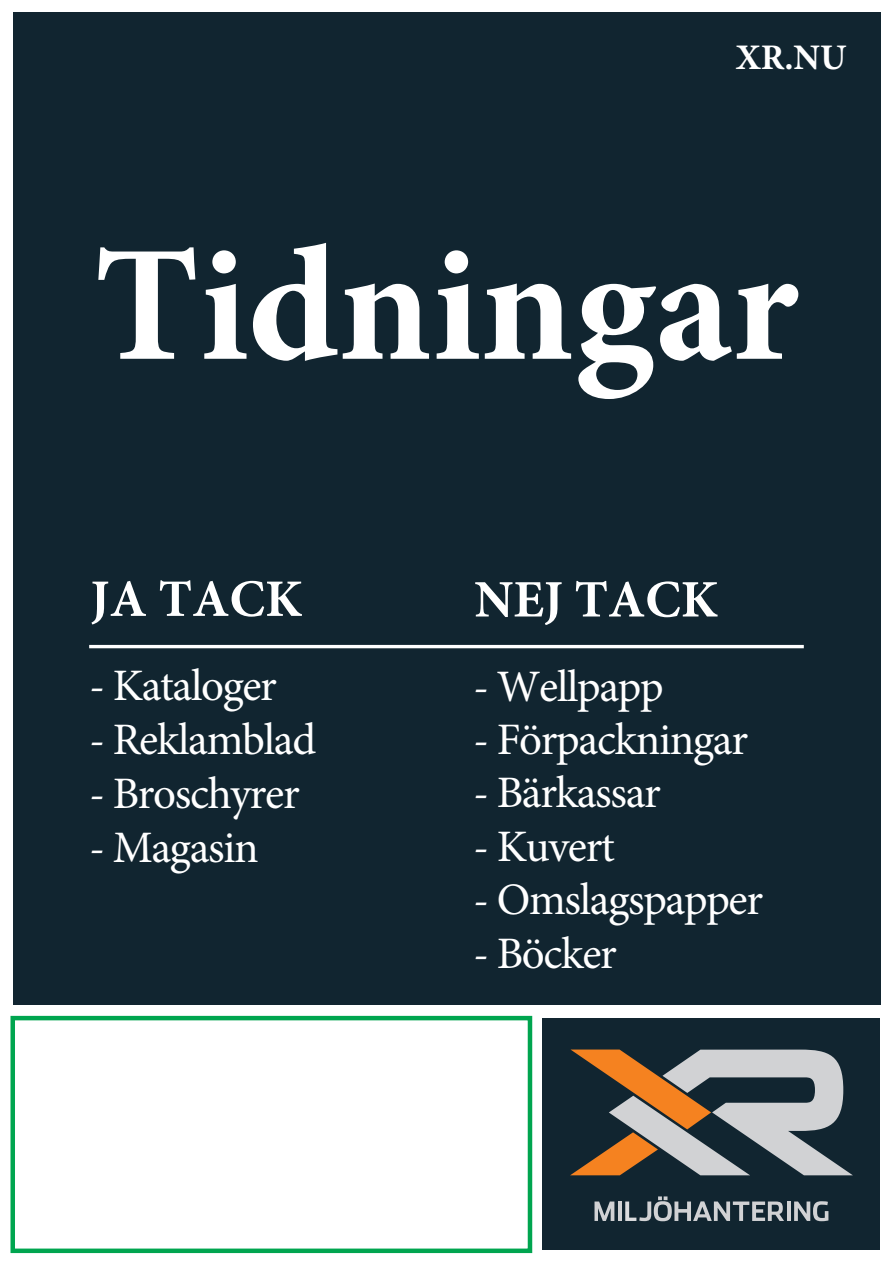
<style>
.page{position:relative;width:893px;height:1263px;background:#fff}
.page>*{position:absolute;margin:0;border:0;box-sizing:border-box;transform-origin:0 0}
.t1{font:700 165px "Minion Pro";color:#fff}
.t2{font:700 52.8px "Minion Pro";color:#fff}
.t3{font:45px "Minion Pro";letter-spacing:-.03em;color:#fff}
.t4{font:700 36px "Minion Pro";color:#fff}
</style>
<div class="page">
<div style="left:11px;top:1016px;width:521px;height:237px;background:#fff;border:4px solid #00a54f"></div>
<div style="left:13px;top:13px;width:867px;height:992px;background:#112530"></div>
<div style="left:543px;top:1019px;width:337px;height:231px;background:#112530"></div>
<svg style="left:570px;top:1049px;width:283px;height:126px"></svg>
<hr style="left:618px;top:1201px;width:4px;height:20px;background:#d1d2d4">
<svg style="left:594px;top:1201px;width:20px;height:20px"></svg>
<svg style="left:625px;top:1196px;width:159px;height:25px"></svg>
<hr style="left:787px;top:1201px;width:3px;height:20px;background:#d1d2d4">
<svg style="left:794px;top:1201px;width:34px;height:20px"></svg>
<hr style="left:89px;top:645px;width:715px;height:3px;background:#fff">
<p class="t4" style="left:736px;top:35px;width:112px">XR.NU</p>
<h1 class="t1" style="left:94px;top:190px;width:706px">Tidningar</h1>
<p class="t2" style="left:90px;top:567px;width:213px">JA TACK</p>
<p class="t2" style="left:474px;top:567px;width:245px">NEJ TACK</p>
<p class="t3" style="left:89px;top:658px;width:189px">- Kataloger</p>
<p class="t3" style="left:89px;top:712px;width:229px">- Reklamblad</p>
<p class="t3" style="left:89px;top:766px;width:212px">- Broschyrer</p>
<p class="t3" style="left:89px;top:820px;width:171px">- Magasin</p>
<p class="t3" style="left:473px;top:659px;width:192px">- Wellpapp</p>
<p class="t3" style="left:473px;top:712px;width:276px">- Förpackningar</p>
<p class="t3" style="left:473px;top:765px;width:189px">- Bärkassar</p>
<p class="t3" style="left:473px;top:819px;width:143px">- Kuvert</p>
<p class="t3" style="left:473px;top:872px;width:292px">- Omslagspapper</p>
<p class="t3" style="left:473px;top:926px;width:145px">- Böcker</p>
</div>
